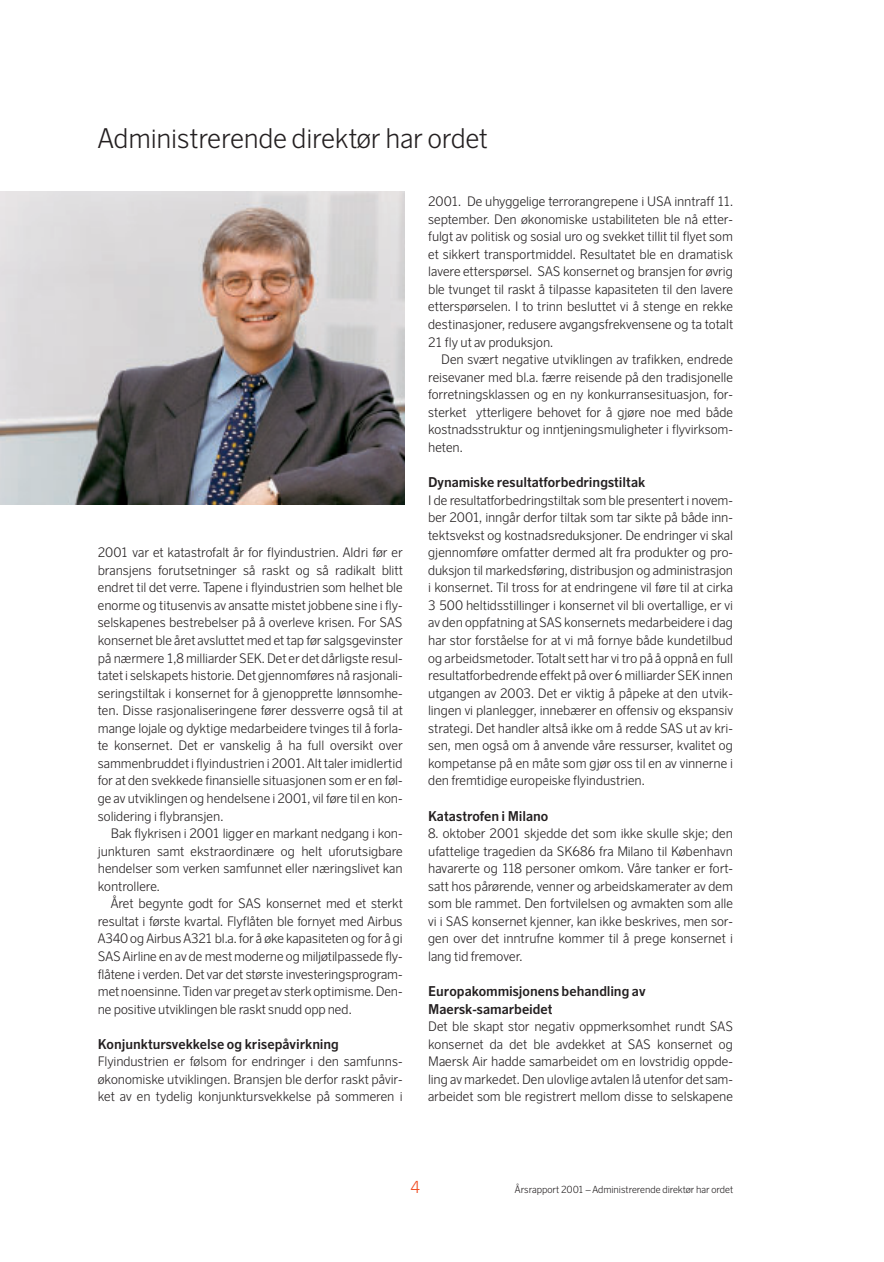
<style>
.page{position:relative;width:884px;height:1262px;background:#fff}
.page>*{position:absolute;margin:0;border:0;box-sizing:border-box;transform-origin:0 0}
.t1{font:300 27px "Scandinavian";color:#231f20}
.t2{font:300 16.5px "Scandinavian";color:#f04d22}
.t3{font:700 13.5px/17.5px "Scandinavian";color:#231f20}
.t4{font:300 13.05px/17.5px "Scandinavian";color:#231f20;text-align:justify}
.t5{font:300 9.75px "Scandinavian";color:#231f20}
</style>
<div class="page">
<img style="left:0;top:191px;width:405px;height:313px">
<h1 class="t1" style="left:98px;top:129px;width:391px">Administrerende direktør har ordet</h1>
<p class="t4" style="left:98px;top:545px;width:306px">2001 var et katastrofalt år for flyindustrien. Aldri før er bransjens forutsetninger så raskt og så radikalt blitt endret til det verre. Tapene i flyindustrien som helhet ble enorme og titusenvis av ansatte mistet jobbene sine i fly&shy;selskapenes bestrebelser på å overleve krisen. For SAS konsernet ble året avsluttet med et tap før salgsgevinster på nærmere 1,8 milliarder SEK. Det er det dårligste resul&shy;tatet i selskapets historie. Det gjennomføres nå rasjonali&shy;seringstiltak i konsernet for å gjenopprette lønnsomhe&shy;ten. Disse rasjonaliseringene fører dessverre også til at mange lojale og dyktige medarbeidere tvinges til å forla&shy;te konsernet. Det er vanskelig å ha full oversikt over sammenbruddet i flyindustrien i 2001. Alt taler imidlertid for at den svekkede finansielle situasjonen som er en føl&shy;ge av utviklingen og hendelsene i 2001, vil føre til en kon&shy;solidering i flybransjen.</p>
<p class="t4" style="left:98px;top:826px;width:306px;text-indent:13px">Bak flykrisen i 2001 ligger en markant nedgang i kon&shy;junkturen samt ekstraordinære og helt uforutsigbare hendelser som verken samfunnet eller næringslivet kan kontrollere.</p>
<p class="t4" style="left:98px;top:896px;width:306px;text-indent:13px">Året begynte godt for SAS konsernet med et sterkt resultat i første kvartal. Flyflåten ble fornyet med Airbus A340 og Airbus A321 bl.a. for å øke kapasiteten og for å gi SAS Airline en av de mest moderne og miljøtilpassede fly&shy;flåtene i verden. Det var det største investeringsprogram&shy;met noensinne. Tiden var preget av sterk optimisme. Den&shy;ne positive utviklingen ble raskt snudd opp ned.</p>
<p class="t3" style="left:98px;top:1036px;width:243px">Konjunktursvekkelse og krisepåvirkning</p>
<p class="t4" style="left:98px;top:1054px;width:306px">Flyindustrien er følsom for endringer i den samfunns&shy;økonomiske utviklingen. Bransjen ble derfor raskt påvir&shy;ket av en tydelig konjunktursvekkelse på sommeren i</p>
<p class="t4" style="left:428px;top:194px;width:306px">2001. De uhyggelige terrorangrepene i USA inntraff 11. september. Den økonomiske ustabiliteten ble nå etter&shy;fulgt av politisk og sosial uro og svekket tillit til flyet som et sikkert transportmiddel. Resultatet ble en dramatisk lavere etterspørsel. SAS konsernet og bransjen for øvrig ble tvunget til raskt å tilpasse kapasiteten til den lavere etterspørselen. I to trinn besluttet vi å stenge en rekke destinasjoner, redusere avgangsfrekvensene og ta totalt 21 fly ut av produksjon.</p>
<p class="t4" style="left:428px;top:352px;width:306px;text-indent:13px">Den svært negative utviklingen av trafikken, endrede reisevaner med bl.a. færre reisende på den tradisjonelle forretningsklassen og en ny konkurransesituasjon, for&shy;sterket ytterligere behovet for å gjøre noe med både kostnadsstruktur og inntjeningsmuligheter i flyvirksom&shy;heten.</p>
<p class="t3" style="left:428px;top:475px;width:218px">Dynamiske resultatforbedringstiltak</p>
<p class="t4" style="left:428px;top:492px;width:306px">I de resultatforbedringstiltak som ble presentert i novem&shy;ber 2001, inngår derfor tiltak som tar sikte på både inn&shy;tektsvekst og kostnadsreduksjoner. De endringer vi skal gjennomføre omfatter dermed alt fra produkter og pro&shy;duksjon til markedsføring, distribusjon og administrasjon i konsernet. Til tross for at endringene vil føre til at cirka 3 500 heltidsstillinger i konsernet vil bli overtallige, er vi av den oppfatning at SAS konsernets medarbeidere i dag har stor forståelse for at vi må fornye både kundetilbud og arbeidsmetoder. Totalt sett har vi tro på å oppnå en full resultatforbedrende effekt på over 6 milliarder SEK innen utgangen av 2003. Det er viktig å påpeke at den utvik&shy;lingen vi planlegger, innebærer en offensiv og ekspansiv strategi. Det handler altså ikke om å redde SAS ut av kri&shy;sen, men også om å anvende våre ressurser, kvalitet og kompetanse på en måte som gjør oss til en av vinnerne i den fremtidige europeiske flyindustrien.</p>
<p class="t3" style="left:428px;top:808px;width:122px">Katastrofen i Milano</p>
<p class="t4" style="left:428px;top:826px;width:306px">8. oktober 2001 skjedde det som ikke skulle skje; den ufattelige tragedien da SK686 fra Milano til København havarerte og 118 personer omkom. Våre tanker er fort&shy;satt hos pårørende, venner og arbeidskamerater av dem som ble rammet. Den fortvilelsen og avmakten som alle vi i SAS konsernet kjenner, kan ikke beskrives, men sor&shy;gen over det inntrufne kommer til å prege konsernet i lang tid fremover.</p>
<p class="t3" style="left:428px;top:984px;width:219px">Europakommisjonens behandling av<br>Maersk-samarbeidet</p>
<p class="t4" style="left:428px;top:1019px;width:306px">Det ble skapt stor negativ oppmerksomhet rundt SAS konsernet da det ble avdekket at SAS konsernet og Maersk Air hadde samarbeidet om en lovstridig oppde&shy;ling av markedet. Den ulovlige avtalen lå utenfor det sam&shy;arbeidet som ble registrert mellom disse to selskapene</p>
<p class="t2" style="left:410px;top:1181px;width:11px">4</p>
<p class="t5" style="left:515px;top:1185px;width:219px">Årsrapport 2001 – Administrerende direktør har ordet</p>
</div>
